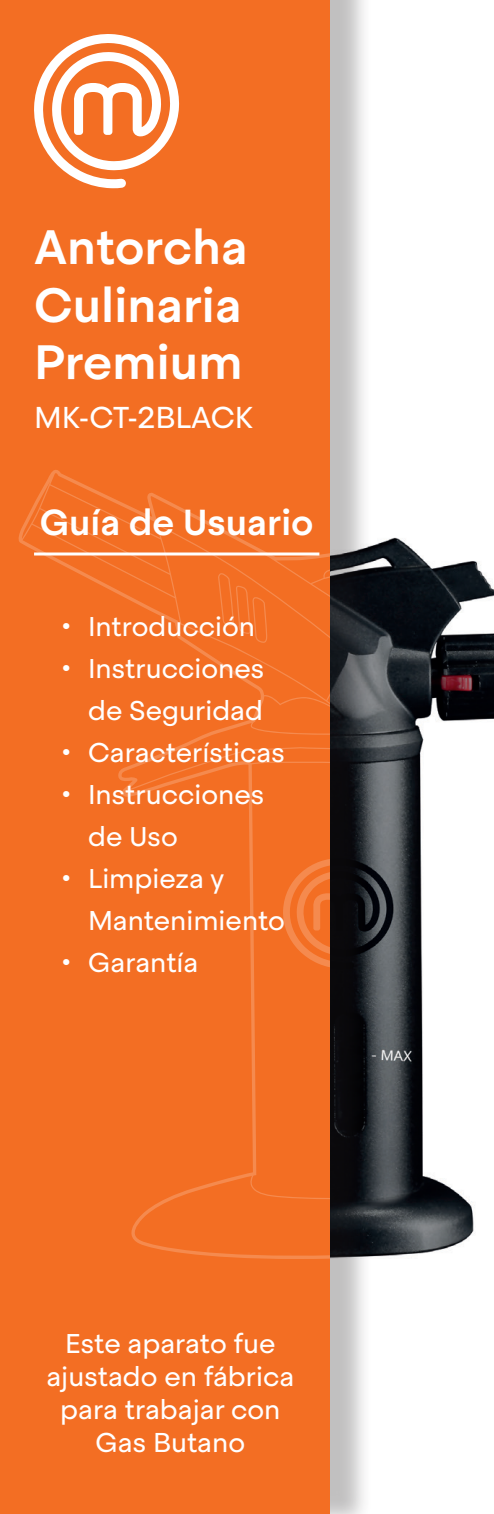
<style>
.page{position:relative;width:494px;height:1514px;background:#fff}
.page>*{position:absolute;margin:0;border:0;box-sizing:border-box;transform-origin:0 0}
.t1{font:500 48px/57.6px "Steradian";color:#fff}
.t2{font:500 36px "Steradian";color:#fff}
.t3{font:30px "Steradian";color:#fff}
.t4{font:27px/42px "Steradian";color:#fff}
</style>
<div class="page">
<img style="left:373px;top:537px;width:120px;height:720px">
<div style="left:0;top:0;width:373px;height:1514px;background:#231f20;opacity:.28"></div>
<div style="left:0;top:0;width:329px;height:1514px;background:#f36e23"></div>
<svg style="left:34px;top:34px;width:145px;height:154px"></svg>
<svg style="left:19px;top:470px;width:310px;height:789px"></svg>
<svg style="left:218px;top:573px;width:49px;height:70px"></svg>
<svg style="left:283px;top:858px;width:46px;height:111px"></svg>
<h1 class="t1" style="left:34px;top:219px;width:215px">Antorcha<br>Culinaria<br>Premium</h1>
<p class="t3" style="left:34px;top:399px;width:220px">MK-CT-2BLACK</p>
<h2 class="t2" style="left:40px;top:501px;width:275px">Guía de Usuario</h2>
<p class="t4" style="left:61px;top:605px;width:195px">• Introducción</p>
<p class="t4" style="left:61px;top:647px;width:204px;text-align:right">• Instrucciones de Seguridad</p>
<p class="t4" style="left:61px;top:731px;width:225px">• Características</p>
<p class="t4" style="left:88px;top:773px;width:177px;text-indent:-27px">• Instrucciones de Uso</p>
<p class="t4" style="left:88px;top:857px;width:198px;text-indent:-27px">• Limpieza y<br>Mantenimiento</p>
<p class="t4" style="left:61px;top:941px;width:139px">• Garantía</p>
<p class="t4" style="left:46px;top:1327px;width:249px;line-height:33px;text-align:center">Este aparato fue ajustado en fábrica para trabajar con<br>Gas Butano</p>
</div>
